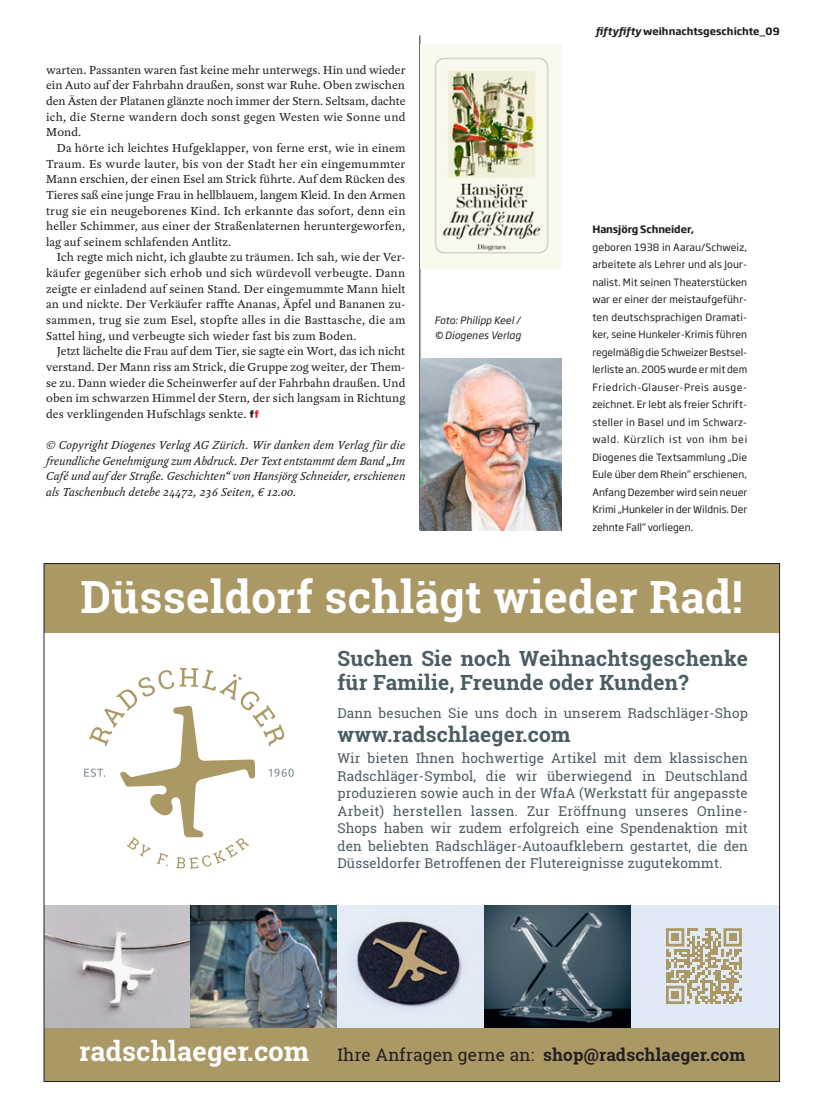
<style>
.page{position:relative;width:815px;height:1117px;background:#fff}
.page>*{position:absolute;margin:0;border:0;box-sizing:border-box;transform-origin:0 0}
.t1{font:700 44.38px "Roboto Slab";letter-spacing:.01em;color:#fff}
.t2{font:700 27.12px "Roboto Slab";letter-spacing:.01em;color:#fff}
.t3{font:700 20.88px/23.4px "Roboto Slab";letter-spacing:.01em;color:#4c5c65}
.t4{font:700 17.25px "Roboto Slab";letter-spacing:.01em;color:#231f20}
.t5{font:13.5px/17.5px "Roboto Slab";letter-spacing:.01em;color:#4c5c65;text-align:justify}
.t6{font:12.5px/15.6px "Yoga OT";letter-spacing:.01em;color:#231f20;text-align:justify}
.t7{font:italic 12.5px/15.6px "Yoga OT";letter-spacing:.01em;color:#231f20;text-align:justify}
.t8{font:10px/17.5px "Soho Gothic Std";color:#231f20;text-align:justify}
.t9{font:700 10px "Soho Gothic Std";letter-spacing:-.01em;color:#231f20}
.t10{font:italic 10px/15px "Soho Gothic Std";letter-spacing:.01em;color:#231f20}
.s1{font-style:italic}
.s2{font-size:21px}
.s3{font-weight:400}
</style>
<div class="page">
<hr style="left:419px;top:35px;width:1px;height:495px;background:#231f20">
<svg style="left:250px;top:410px;width:9px;height:7px"></svg>
<svg style="left:84px;top:668px;width:210px;height:200px"></svg>
<div style="left:44px;top:563px;width:736px;height:69px;background:#aa9865"></div>
<div style="left:44px;top:1027px;width:736px;height:54px;background:#aa9865"></div>
<img style="left:46px;top:905px;width:585px;height:121px">
<div style="left:631px;top:904px;width:149px;height:122px;background:#e1e9f6"></div>
<svg style="left:666px;top:928px;width:76px;height:75px"></svg>
<div style="left:671px;top:933px;width:8px;height:8px;background:#aa9865"></div>
<div style="left:729px;top:933px;width:8px;height:8px;background:#aa9865"></div>
<div style="left:671px;top:990px;width:8px;height:8px;background:#aa9865"></div>
<img style="left:421px;top:44px;width:141px;height:224px">
<img style="left:421px;top:358px;width:141px;height:172px">
<p class="t6" style="left:46px;top:62px;width:361px">warten. Passanten waren fast keine mehr unterwegs. Hin und wieder ein Auto auf der Fahrbahn draußen, sonst war Ruhe. Oben zwischen den Ästen der Platanen glänzte noch immer der Stern. Seltsam, dachte ich, die Sterne wandern doch sonst gegen Westen wie Sonne und Mond.</p>
<p class="t6" style="left:46px;top:140px;width:361px;text-indent:11px">Da hörte ich leichtes Hufgeklapper, von ferne erst, wie in einem Traum. Es wurde lauter, bis von der Stadt her ein eingemummter Mann erschien, der einen Esel am Strick führte. Auf dem Rücken des Tieres saß eine junge Frau in hellblauem, langem Kleid. In den Armen trug sie ein neugeborenes Kind. Ich erkannte das sofort, denn ein heller Schimmer, aus einer der Straßenlaternen heruntergeworfen, lag auf seinem schlafenden Antlitz.</p>
<p class="t6" style="left:46px;top:250px;width:361px;text-indent:11px">Ich regte mich nicht, ich glaubte zu träumen. Ich sah, wie der Ver&shy;käufer gegenüber sich erhob und sich würdevoll verbeugte. Dann zeigte er einladend auf seinen Stand. Der eingemummte Mann hielt an und nickte. Der Verkäufer raffte Ananas, Äpfel und Bananen zu&shy;sammen, trug sie zum Esel, stopfte alles in die Basttasche, die am Sattel hing, und verbeugte sich wieder fast bis zum Boden.</p>
<p class="t6" style="left:46px;top:343px;width:361px;text-indent:11px">Jetzt lächelte die Frau auf dem Tier, sie sagte ein Wort, das ich nicht verstand. Der Mann riss am Strick, die Gruppe zog weiter, der Them&shy;se zu. Dann wieder die Scheinwerfer auf der Fahrbahn draußen. Und oben im schwarzen Himmel der Stern, der sich langsam in Richtung des verklingenden Hufschlags senkte.</p>
<p class="t7" style="left:46px;top:437px;width:361px">© Copyright Diogenes Verlag AG Zürich. Wir danken dem Verlag für die freundliche Genehmigung zum Abdruck. Der Text entstammt dem Band „Im Café und auf der Straße. Geschichten“ von Hansjörg Schneider, erschienen als Taschenbuch detebe 24472, 236 Seiten, € 12.00.</p>
<p class="t10" style="left:434px;top:313px;width:88px">Foto: Philipp Keel / © Diogenes Verlag</p>
<p class="t9" style="left:596px;top:24px;width:186px"><span class="s1">fiftyfifty</span> weihnachtsgeschichte_09</p>
<p class="t9" style="left:592px;top:223px;width:103px">Hansjörg Schneider,</p>
<p class="t8" style="left:592px;top:238px;width:156px">geboren 1938 in Aarau/Schweiz, arbeitete als Lehrer und als Jour&shy;nalist. Mit seinen Theaterstücken war er einer der meistaufgeführ&shy;ten deutschsprachigen Dramati&shy;ker, seine Hunkeler-Krimis führen regelmäßig die Schweizer Bestsel&shy;lerliste an. 2005 wurde er mit dem Friedrich-Glauser-Preis ausge&shy;zeichnet. Er lebt als freier Schrift&shy;steller in Basel und im Schwarz&shy;wald. Kürzlich ist von ihm bei Diogenes die Textsammlung „Die Eule über dem Rhein“ erschienen, Anfang Dezember wird sein neuer Krimi „Hunkeler in der Wildnis. Der zehnte Fall“ vorliegen.</p>
<h1 class="t1" style="left:80px;top:566px;width:664px">Düsseldorf schlägt wieder Rad!</h1>
<h3 class="t3" style="left:337px;top:646px;width:412px">Suchen Sie noch Weihnachtsgeschenke für Familie, Freunde oder Kunden<span class="s2">?</span></h3>
<p class="t5" style="left:337px;top:704px;width:412px">Dann besuchen Sie uns doch in unserem Radschläger-Shop</p>
<h3 class="t3" style="left:337px;top:722px;width:235px">www.radschlaeger.com</h3>
<p class="t5" style="left:337px;top:749px;width:412px">Wir bieten Ihnen hochwertige Artikel mit dem klassischen Radschläger-Symbol, die wir überwiegend in Deutschland produzieren sowie auch in der WfaA (Werkstatt für angepasste Arbeit) herstellen lassen. Zur Eröffnung unseres Online-Shops haben wir zudem erfolgreich eine Spendenaktion mit den beliebten Radschläger-Autoaufklebern gestartet, die den Düsseldorfer Betroffenen der Flutereignisse zugutekommt.</p>
<h2 class="t2" style="left:79px;top:1032px;width:232px">radschlaeger.com</h2>
<h3 class="t4" style="left:337px;top:1042px;width:410px"><span class="s3">Ihre Anfragen gerne an:</span> shop@radschlaeger.com</h3>
</div>
